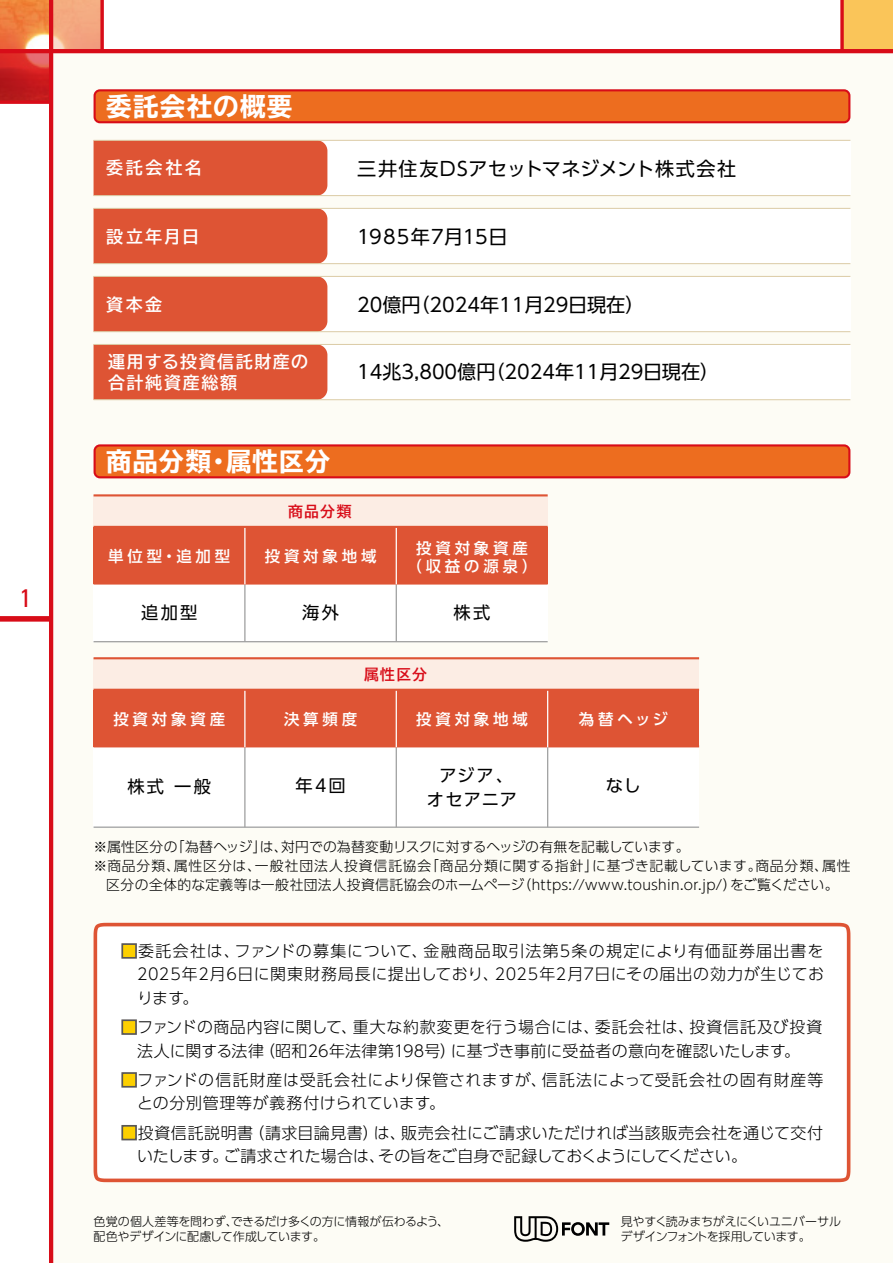
<style>
.page{position:relative;width:893px;height:1263px;background:#fff}
.page>*{position:absolute;margin:0;border:0;box-sizing:border-box;transform-origin:0 0}
.t1{font:700 expanded 25.5px "TBUD Go Std";letter-spacing:.045em;color:#fff}
.t2{font:condensed 25.5px "Univers LT Std";color:#d80c18}
.t3{font:19.2px "UD Shin Go Pro";color:#000}
.t4{font:19.2px "UD Shin Go Pro";letter-spacing:.03em;color:#000}
.t5{font:19.2px "UD Shin Go Pro";letter-spacing:.035em;color:#000}
.t6{font:17.25px "UD Shin Go Pro";letter-spacing:.12em;color:#000}
.t7{font:17.25px/23.4px "UD Shin Go Pro";letter-spacing:.06em;color:#000;text-align:center}
.t8{font:700 16.95px/21.3px "TBUD Go Std";letter-spacing:.1em;color:#fff}
.t9{font:300 15.9px/23.4px "UD Shin Go Pro";letter-spacing:.025em;color:#000;text-align:justify}
.t10{font:300 15.9px/23.4px "UD Shin Go Pro";letter-spacing:.045em;color:#000}
.t11{font:500 15.45px/18px "UD Shin Go Pro";letter-spacing:.25em;color:#fff;text-align:center}
.t12{font:700 14.85px "TBUD Go Std";letter-spacing:.075em;color:#d80c18}
.t13{font:300 13.8px "UD Shin Go Pro";letter-spacing:.025em;color:#000}
.t14{font:300 13.8px "UD Shin Go Pro";letter-spacing:.06em;color:#000}
.t15{font:300 13.8px "UD Shin Go Pro";color:#000}
.t16{font:300 12px/14.9px "UD Shin Go Pro";letter-spacing:-.025em;color:#000}
.s1{color:#fdd000}
</style>
<div class="page">
<img style="left:0;top:0;width:49px;height:49px">
<svg style="left:0;top:53px;width:49px;height:47px;background:#ca2627"></svg>
<svg style="left:53px;top:0;width:47px;height:49px;background:#f3a983"></svg>
<div style="left:842px;top:0;width:51px;height:51px;background:#fac559"></div>
<svg style="left:840px;top:0;width:4px;height:49px"></svg>
<div style="left:51px;top:51px;width:842px;height:1212px;background:#fdfcf5"></div>
<div style="left:0;top:616px;width:51px;height:6px;background:#d80c18"></div>
<hr style="left:49px;top:0;width:4px;height:1263px;background:#d80c18">
<hr style="left:0;top:49px;width:893px;height:4px;background:#d80c18">
<svg style="left:0;top:100px;width:49px;height:4px"></svg>
<svg style="left:100px;top:0;width:4px;height:49px"></svg>
<svg style="left:94px;top:89px;width:756px;height:34px;background:#ea6220"></svg>
<svg style="left:94px;top:444px;width:756px;height:34px;background:#ea6320"></svg>
<div style="left:94px;top:690px;width:151px;height:57px;background:#de5434"></div>
<div style="left:245px;top:690px;width:151px;height:57px;background:#de5434"></div>
<div style="left:396px;top:690px;width:152px;height:57px;background:#de5434"></div>
<div style="left:548px;top:690px;width:151px;height:57px;background:#de5434"></div>
<div style="left:234px;top:208px;width:616px;height:56px;background:#fff"></div>
<div style="left:234px;top:276px;width:616px;height:56px;background:#fff"></div>
<div style="left:234px;top:344px;width:616px;height:56px;background:#fff"></div>
<div style="left:234px;top:140px;width:616px;height:56px;background:#fff"></div>
<div style="left:94px;top:141px;width:233px;height:54px;background:#de5434"></div>
<div style="left:94px;top:209px;width:233px;height:54px;background:#de5434"></div>
<div style="left:94px;top:277px;width:233px;height:54px;background:#de5434"></div>
<div style="left:94px;top:345px;width:233px;height:54px;background:#de5434"></div>
<hr style="left:94px;top:195px;width:756px;height:1px;background:#dbcba5">
<hr style="left:94px;top:140px;width:756px;height:1px;background:#dbcba5">
<hr style="left:94px;top:263px;width:756px;height:1px;background:#dbcba5">
<hr style="left:94px;top:208px;width:756px;height:1px;background:#dbcba5">
<hr style="left:94px;top:331px;width:756px;height:1px;background:#dbcba5">
<hr style="left:94px;top:276px;width:756px;height:1px;background:#dbcba5">
<hr style="left:94px;top:399px;width:756px;height:1px;background:#dbcba5">
<hr style="left:94px;top:344px;width:756px;height:1px;background:#dbcba5">
<div style="left:94px;top:923px;width:756px;height:259px;background:#fff"></div>
<div style="left:121px;top:943px;width:16px;height:16px;border:2px solid #595757"></div>
<div style="left:121px;top:1019px;width:16px;height:16px;border:2px solid #595757"></div>
<div style="left:121px;top:1072px;width:16px;height:15px;border:2px solid #595757"></div>
<div style="left:121px;top:1125px;width:16px;height:15px;border:2px solid #595757"></div>
<div style="left:94px;top:658px;width:605px;height:32px;background:#fcede4"></div>
<div style="left:94px;top:495px;width:454px;height:32px;background:#fcede4"></div>
<div style="left:94px;top:747px;width:605px;height:80px;background:#fff"></div>
<hr style="left:94px;top:826px;width:605px;height:2px;background:#9fa0a0">
<hr style="left:244px;top:747px;width:2px;height:80px;background:#9fa0a0">
<hr style="left:396px;top:747px;width:1px;height:80px;background:#9fa0a0">
<hr style="left:244px;top:690px;width:2px;height:57px;background:#fff">
<hr style="left:396px;top:690px;width:1px;height:57px;background:#fff">
<hr style="left:547px;top:747px;width:1px;height:80px;background:#9fa0a0">
<hr style="left:547px;top:690px;width:1px;height:57px;background:#fff">
<div style="left:94px;top:527px;width:454px;height:57px;background:#de5434"></div>
<div style="left:94px;top:584px;width:454px;height:58px;background:#fff"></div>
<hr style="left:94px;top:641px;width:454px;height:1px;background:#9fa0a0">
<hr style="left:244px;top:584px;width:2px;height:58px;background:#9fa0a0">
<hr style="left:396px;top:584px;width:1px;height:58px;background:#9fa0a0">
<hr style="left:244px;top:527px;width:2px;height:57px;background:#fff">
<hr style="left:396px;top:527px;width:1px;height:57px;background:#fff">
<hr style="left:94px;top:494px;width:454px;height:2px;background:#de5434">
<hr style="left:94px;top:657px;width:605px;height:2px;background:#de5434">
<hr style="left:94px;top:689px;width:605px;height:2px;background:#de5434">
<hr style="left:94px;top:526px;width:454px;height:2px;background:#de5434">
<svg style="left:514px;top:1216px;width:95px;height:26px"></svg>
<h1 class="t2" style="left:20px;top:582px;width:13px">1</h1>
<h1 class="t1" style="left:106px;top:92px;width:188px">委託会社の概要</h1>
<p class="t8" style="left:106px;top:158px;width:97px">委託会社名</p>
<p class="t8" style="left:106px;top:226px;width:94px">設立年月日</p>
<p class="t8" style="left:106px;top:294px;width:57px">資本金</p>
<p class="t8" style="left:108px;top:351px;width:201px">運用する投資信託財産の合計純資産総額</p>
<h1 class="t1" style="left:106px;top:447px;width:226px">商品分類・属性区分</h1>
<p class="t4" style="left:357px;top:153px;width:381px">三井住友DSアセットマネジメント株式会社</p>
<p class="t5" style="left:357px;top:221px;width:152px">1985年7月15日</p>
<p class="t3" style="left:357px;top:289px;width:289px">20億円（2024年11月29日現在）</p>
<p class="t3" style="left:357px;top:356px;width:364px">14兆3,800億円（2024年11月29日現在）</p>
<p class="t12" style="left:288px;top:499px;width:65px">商品分類</p>
<p class="t11" style="left:108px;top:547px;width:124px">単位型・追加型</p>
<p class="t6" style="left:141px;top:599px;width:58px">追加型</p>
<p class="t11" style="left:265px;top:547px;width:113px">投資対象地域</p>
<p class="t6" style="left:302px;top:599px;width:38px">海外</p>
<p class="t11" style="left:406px;top:538px;width:133px">投資対象資産<br>（収益の源泉）</p>
<p class="t6" style="left:454px;top:599px;width:38px">株式</p>
<p class="t12" style="left:364px;top:662px;width:65px">属性区分</p>
<p class="t11" style="left:113px;top:710px;width:113px">投資対象資産</p>
<p class="t11" style="left:284px;top:710px;width:75px">決算頻度</p>
<p class="t11" style="left:416px;top:710px;width:113px">投資対象地域</p>
<p class="t11" style="left:579px;top:710px;width:90px">為替ヘッジ</p>
<p class="t6" style="left:127px;top:772px;width:85px">株式 一般</p>
<p class="t6" style="left:296px;top:772px;width:51px">年4回</p>
<p class="t7" style="left:427px;top:763px;width:92px">アジア、オセアニア</p>
<p class="t6" style="left:606px;top:772px;width:37px">なし</p>
<p class="t15" style="left:94px;top:835px;width:597px">※属性区分の「為替ヘッジ」は、対円での為替変動リスクに対するヘッジの有無を記載しています。</p>
<p class="t14" style="left:94px;top:854px;width:758px">※商品分類、属性区分は、一般社団法人投資信託協会「商品分類に関する指針」に基づき記載しています。商品分類、属性</p>
<p class="t13" style="left:106px;top:874px;width:734px">区分の全体的な定義等は一般社団法人投資信託協会のホームページ（https://www.toushin.or.jp/）をご覧ください。</p>
<p class="t9" style="left:137px;top:939px;width:688px;text-indent:-16px"><span class="s1">■</span>委託会社は、ファンドの募集について、金融商品取引法第5条の規定により有価証券届出書を2025年2月6日に関東財務局長に提出しており、2025年2月7日にその届出の効力が生じております。</p>
<p class="t9" style="left:121px;top:1015px;width:703px;text-align:center"><span class="s1">■</span>ファンドの商品内容に関して、重大な約款変更を行う場合には、委託会社は、投資信託及び投資法人に関する法律（昭和26年法律第198号）に基づき事前に受益者の意向を確認いたします。</p>
<p class="t10" style="left:137px;top:1068px;width:688px;text-indent:-16px"><span class="s1">■</span>ファンドの信託財産は受託会社により保管されますが、信託法によって受託会社の固有財産等との分別管理等が義務付けられています。</p>
<p class="t9" style="left:137px;top:1120px;width:687px;text-indent:-16px"><span class="s1">■</span>投資信託説明書（請求目論見書）は、販売会社にご請求いただければ当該販売会社を通じて交付いたします。ご請求された場合は、その旨をご自身で記録しておくようにしてください。</p>
<p class="t16" style="left:93px;top:1213px;width:357px">色覚の個人差等を問わず、できるだけ多くの方に情報が伝わるよう、配色やデザインに配慮して作成しています。</p>
<p class="t16" style="left:620px;top:1213px;width:222px">見やすく読みまちがえにくいユニバーサルデザインフォントを採用しています。</p>
</div>
